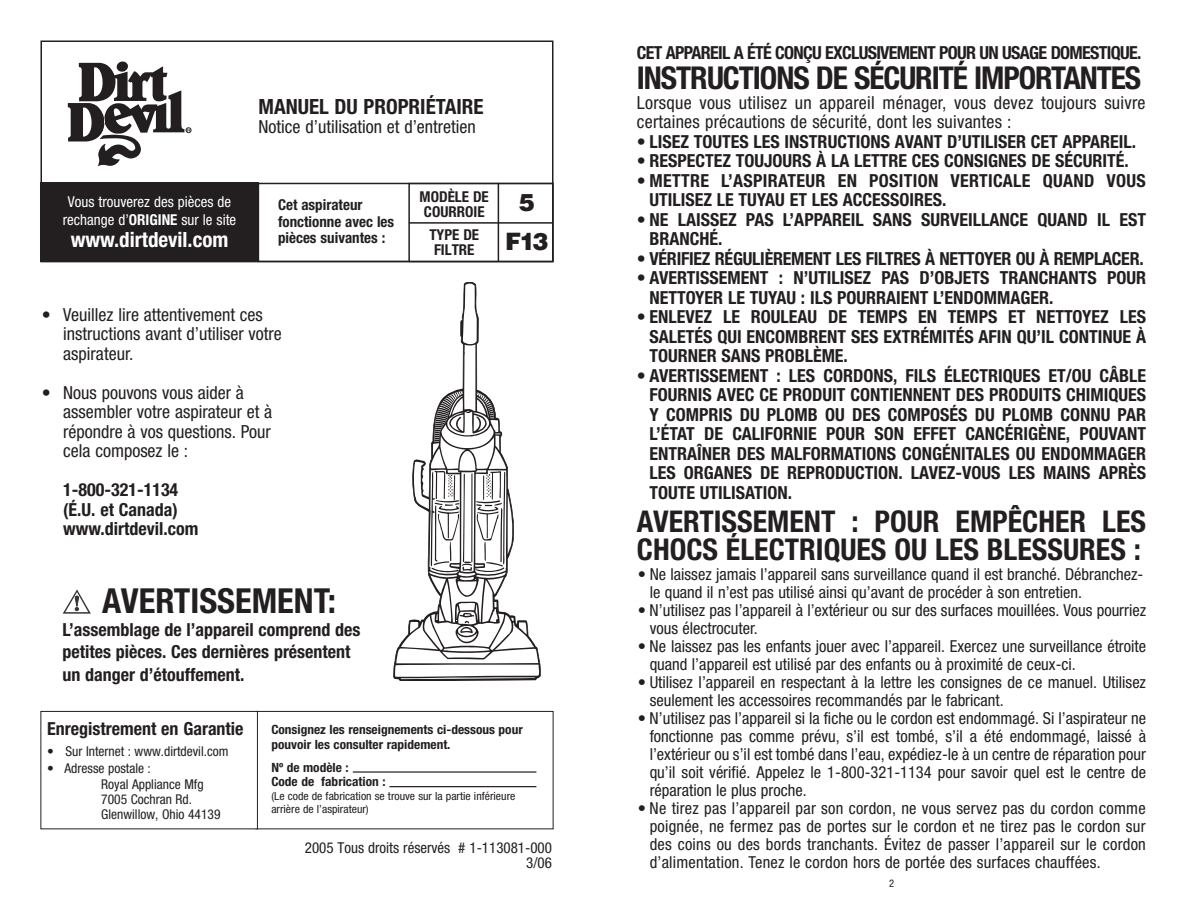
<style>
.page{position:relative;width:1188px;height:918px;background:#fff}
.page>*{position:absolute;margin:0;border:0;box-sizing:border-box;transform-origin:0 0}
.t1{font:700 condensed 34.5px "Helvetica Neue";color:#231f20}
.t2{font:700 condensed 31.5px "Helvetica Neue";letter-spacing:-.035em;color:#231f20}
.t3{font:700 condensed 30px/28.5px "Helvetica Neue";color:#231f20}
.t4{font:900 24px/39.6px "Helvetica";color:#231f20;text-align:center}
.t5{font:700 condensed 21px "Helvetica Neue";color:#231f20}
.t6{font:700 condensed 21px "Helvetica Neue";color:#fff}
.t7{font:700 condensed 18px/19.5px "Helvetica Neue";color:#231f20}
.t8{font:condensed 18px/19.5px "Helvetica Neue";color:#231f20}
.t9{font:700 condensed 18px/19.5px "Helvetica Neue";letter-spacing:.02em;color:#231f20}
.t10{font:700 condensed 18px "Helvetica Neue";letter-spacing:-.04em;color:#231f20}
.t11{font:condensed 16.5px/18px "Helvetica Neue";color:#231f20}
.t12{font:700 condensed 15px/15px "Helvetica Neue";color:#231f20}
.t13{font:condensed 15px/18px "Helvetica Neue";color:#fff;text-align:center}
.t14{font:condensed 15px/15px "Helvetica Neue";color:#231f20;text-align:right}
.t15{font:condensed 13.5px/16.5px "Helvetica Neue";color:#231f20}
.t16{font:700 condensed 12.75px/14.2px "Helvetica Neue";color:#231f20;scale:1.05 1}
.t17{font:condensed 11.25px/12.8px "Helvetica Neue";color:#231f20;scale:1.05 1}
.t18{font:condensed 10.5px "Helvetica Neue";color:#231f20}
.s1{font-weight:700}
</style>
<div class="page">
<div style="left:256px;top:711px;width:298px;height:118px;border:1px solid #231f20"></div>
<svg style="left:393px;top:282px;width:148px;height:399px"></svg>
<svg style="left:395px;top:283px;width:145px;height:396px"></svg>
<div style="left:40px;top:40px;width:513px;height:222px;border:2px solid #231f20"></div>
<div style="left:40px;top:711px;width:218px;height:118px;border:1px solid #231f20"></div>
<hr style="left:389px;top:786px;width:147px;height:1px;background:#231f20">
<hr style="left:353px;top:771px;width:183px;height:2px;background:#231f20">
<svg style="left:68px;top:61px;width:123px;height:105px"></svg>
<svg style="left:63px;top:589px;width:28px;height:25px"></svg>
<div style="left:40px;top:183px;width:219px;height:79px;background:#231f20"></div>
<div style="left:258px;top:183px;width:296px;height:79px;border:2px solid #231f20"></div>
<div style="left:409px;top:184px;width:144px;height:77px;background:#fff"></div>
<div style="left:408px;top:183px;width:146px;height:79px;border:2px solid #231f20"></div>
<div style="left:503px;top:185px;width:48px;height:36px;background:#fff"></div>
<div style="left:503px;top:224px;width:48px;height:36px;background:#fff"></div>
<hr style="left:498px;top:183px;width:1px;height:79px;background:#231f20">
<hr style="left:409px;top:222px;width:144px;height:2px;background:#231f20">
<p class="t5" style="left:259px;top:99px;width:226px">MANUEL DU PROPRIÉTAIRE</p>
<p class="t8" style="left:259px;top:118px;width:219px">Notice d’utilisation et d’entretien</p>
<p class="t13" style="left:63px;top:194px;width:175px">Vous trouverez des pièces de rechange d’<span class="s1">ORIGINE</span> sur le site</p>
<p class="t6" style="left:71px;top:232px;width:159px">www.dirtdevil.com</p>
<p class="t12" style="left:278px;top:198px;width:118px;line-height:16.5px">Cet aspirateur fonctionne avec les pièces suivantes :</p>
<p class="t8" style="left:63px;top:306px;width:220px;text-indent:-21px">• Veuillez lire attentivement ces instructions avant d’utiliser votre aspirateur.</p>
<p class="t8" style="left:63px;top:384px;width:211px;text-indent:-21px">• Nous pouvons vous aider à assembler votre aspirateur et à répondre à vos questions. Pour cela composez le :</p>
<p class="t7" style="left:63px;top:481px;width:137px">1-800-321-1134 (É.U. et Canada) www.dirtdevil.com</p>
<h1 class="t1" style="left:102px;top:589px;width:236px">AVERTISSEMENT:</h1>
<p class="t7" style="left:62px;top:620px;width:300px;line-height:22.5px">L’assemblage de l’appareil comprend des petites pièces. Ces dernières présentent un danger d’étouffement.</p>
<p class="t12" style="left:420px;top:190px;width:71px">MODÈLE DE<br>COURROIE</p>
<p class="t12" style="left:429px;top:229px;width:51px;text-align:center">TYPE DE<br>FILTRE</p>
<h3 class="t4" style="left:505px;top:183px;width:45px">5<br>F13</h3>
<p class="t7" style="left:47px;top:721px;width:198px">Enregistrement en Garantie</p>
<p class="t15" style="left:47px;top:744px;width:183px">• Sur Internet : www.dirtdevil.com</p>
<p class="t15" style="left:101px;top:761px;width:104px;text-indent:-54px">• Adresse postale :<br>Royal Appliance Mfg</p>
<p class="t15" style="left:101px;top:793px;width:121px;line-height:15px">7005 Cochran Rd.<br>Glenwillow, Ohio 44139</p>
<p class="t16" style="left:271px;top:724px;width:241px">Consignez les renseignements ci-dessous pour pouvoir les consulter rapidement.</p>
<p class="t16" style="left:271px;top:761px;width:110px">Nº de modèle :<br>Code de fabrication :</p>
<p class="t17" style="left:271px;top:791px;width:234px">(Le code de fabrication se trouve sur la partie inférieure arrière de l’aspirateur)</p>
<p class="t14" style="left:305px;top:842px;width:249px">2005 Tous droits réservés # 1-113081-000<br>3/06</p>
<p class="t10" style="left:637px;top:46px;width:506px">CET APPAREIL A ÉTÉ CONÇU EXCLUSIVEMENT POUR UN USAGE DOMESTIQUE.</p>
<h2 class="t2" style="left:637px;top:67px;width:506px">INSTRUCTIONS DE SÉCURITÉ IMPORTANTES</h2>
<p class="t8" style="left:637px;top:94px;width:510px">Lorsque vous utilisez un appareil ménager, vous devez toujours suivre certaines précautions de sécurité, dont les suivantes :</p>
<p class="t7" style="left:637px;top:133px;width:501px">• LISEZ TOUTES LES INSTRUCTIONS AVANT D’UTILISER CET APPAREIL.</p>
<p class="t7" style="left:637px;top:153px;width:493px">• RESPECTEZ TOUJOURS À LA LETTRE CES CONSIGNES DE SÉCURITÉ.</p>
<p class="t9" style="left:649px;top:172px;width:498px;text-indent:-13px">• METTRE L’ASPIRATEUR EN POSITION VERTICALE QUAND VOUS<br>UTILISEZ LE TUYAU ET LES ACCESSOIRES.</p>
<p class="t7" style="left:649px;top:211px;width:498px;text-indent:-13px">• NE LAISSEZ PAS L’APPAREIL SANS SURVEILLANCE QUAND IL EST<br>BRANCHÉ.</p>
<p class="t7" style="left:637px;top:250px;width:508px">• VÉRIFIEZ RÉGULIÈREMENT LES FILTRES À NETTOYER OU À REMPLACER.</p>
<p class="t7" style="left:649px;top:270px;width:498px;text-indent:-13px">• AVERTISSEMENT : N’UTILISEZ PAS D’OBJETS TRANCHANTS POUR<br>NETTOYER LE TUYAU : ILS POURRAIENT L’ENDOMMAGER.</p>
<p class="t7" style="left:649px;top:309px;width:498px;text-align:justify;text-indent:-13px">• ENLEVEZ LE ROULEAU DE TEMPS EN TEMPS ET NETTOYEZ LES SALETÉS QUI ENCOMBRENT SES EXTRÉMITÉS AFIN QU’IL CONTINUE À TOURNER SANS PROBLÈME.</p>
<p class="t7" style="left:649px;top:367px;width:498px;text-align:justify;text-indent:-13px">• AVERTISSEMENT : LES CORDONS, FILS ÉLECTRIQUES ET/OU CÂBLE FOURNIS AVEC CE PRODUIT CONTIENNENT DES PRODUITS CHIMIQUES Y COMPRIS DU PLOMB OU DES COMPOSÉS DU PLOMB CONNU PAR L’ÉTAT DE CALIFORNIE POUR SON EFFET CANCÉRIGÈNE, POUVANT ENTRAÎNER DES MALFORMATIONS CONGÉNITALES OU ENDOMMAGER LES ORGANES DE REPRODUCTION. LAVEZ-VOUS LES MAINS APRÈS TOUTE UTILISATION.</p>
<h3 class="t3" style="left:637px;top:509px;width:511px">AVERTISSEMENT : POUR EMPÊCHER LES<br>CHOCS ÉLECTRIQUES OU LES BLESSURES :</h3>
<p class="t11" style="left:650px;top:566px;width:495px;text-indent:-12px">• Ne laissez jamais l’appareil sans surveillance quand il est branché. Débranchez&shy;le quand il n’est pas utilisé ainsi qu’avant de procéder à son entretien.</p>
<p class="t11" style="left:650px;top:602px;width:498px;text-indent:-12px">• N’utilisez pas l’appareil à l’extérieur ou sur des surfaces mouillées. Vous pourriez vous électrocuter.</p>
<p class="t11" style="left:650px;top:638px;width:498px;text-indent:-12px">• Ne laissez pas les enfants jouer avec l’appareil. Exercez une surveillance étroite quand l’appareil est utilisé par des enfants ou à proximité de ceux-ci.</p>
<p class="t11" style="left:650px;top:674px;width:498px;text-indent:-12px">• Utilisez l’appareil en respectant à la lettre les consignes de ce manuel. Utilisez seulement les accessoires recommandés par le fabricant.</p>
<p class="t11" style="left:650px;top:710px;width:498px;text-align:justify;text-indent:-12px">• N’utilisez pas l’appareil si la fiche ou le cordon est endommagé. Si l’aspirateur ne fonctionne pas comme prévu, s’il est tombé, s’il a été endommagé, laissé à l’extérieur ou s’il est tombé dans l’eau, expédiez-le à un centre de réparation pour qu’il soit vérifié. Appelez le 1-800-321-1134 pour savoir quel est le centre de réparation le plus proche.</p>
<p class="t11" style="left:650px;top:800px;width:498px;text-align:justify;text-indent:-12px">• Ne tirez pas l’appareil par son cordon, ne vous servez pas du cordon comme poignée, ne fermez pas de portes sur le cordon et ne tirez pas le cordon sur des coins ou des bords tranchants. Évitez de passer l’appareil sur le cordon d’alimentation. Tenez le cordon hors de portée des surfaces chauffées.</p>
<p class="t18" style="left:889px;top:880px;width:7px">2</p>
</div>
